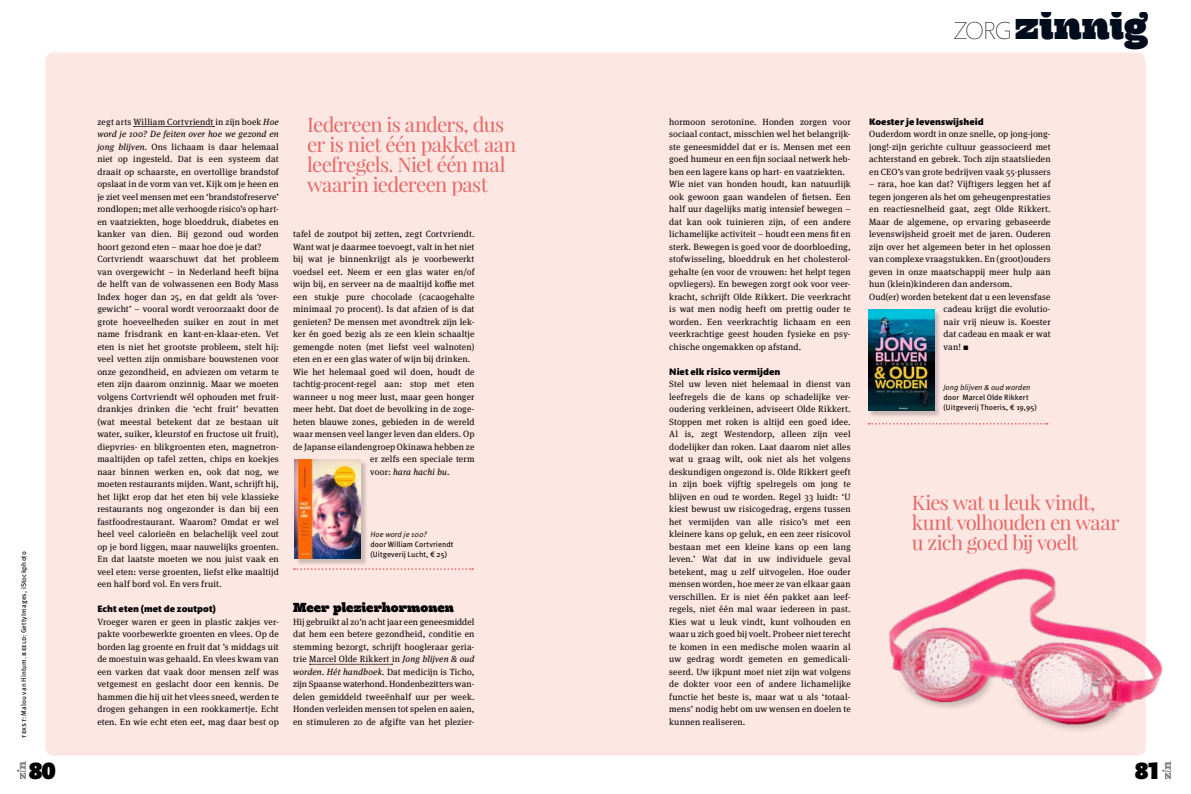
<style>
.page{position:relative;width:1191px;height:794px;background:#fff}
.page>*{position:absolute;margin:0;border:0;box-sizing:border-box;transform-origin:0 0}
.t1{font:700 40px "Hernandez";color:#000b1b}
.t2{font:900 24px "Mundo Sans Std";color:#000}
.t3{font:20px/20px "Playfair Display";letter-spacing:-.035em;color:#e46866}
.t4{font:700 13px "Hernandez";color:#000}
.t5{font:900 9.5px "Mundo Sans Std";letter-spacing:.01em;color:#000}
.t6{font:9px/12.5px "Meta Serif OT";letter-spacing:.015em;color:#000;text-align:justify}
.t7{font:italic 9px "Meta Serif OT";letter-spacing:.015em;color:#000}
.t8{font:7.8px/10px "Meta OT";letter-spacing:.005em;color:#000}
.t9{font:italic 7.8px "Meta OT";color:#000}
.t10{font:7px "Meta OT";letter-spacing:.015em;color:#000}
.s1{font-style:italic}
.s2{font-style:normal}
.s3{font-family:"Mundo Sans Std";font-weight:200;font-size:25px;color:#000}
</style>
<div class="page">
<div style="left:45px;top:52px;width:1100px;height:703px;background:#fde7e3;border-radius:9px"></div>
<svg style="left:17px;top:761px;width:9px;height:18px"></svg>
<img style="left:872px;top:532px;width:300px;height:246px">
<svg style="left:294px;top:568px;width:179px;height:2px"></svg>
<svg style="left:868px;top:423px;width:179px;height:1px"></svg>
<svg style="left:134px;top:126px;width:80px;height:1px"></svg>
<svg style="left:309px;top:664px;width:84px;height:1px"></svg>
<div style="left:296px;top:460px;width:72px;height:106px;background:#000;opacity:.2"></div>
<img style="left:294px;top:459px;width:66px;height:99px">
<div style="left:868px;top:310px;width:73px;height:108px;background:#000;opacity:.2"></div>
<img style="left:868px;top:309px;width:67px;height:101px">
<p class="t10" style="left:19px;top:737px;width:188px;rotate:-90deg">tekst: Malou van Hintum. beeld: GettyImages, iStockphoto</p>
<p class="t6" style="left:97px;top:115px;width:183px;text-align:left">zegt arts William Cortvriendt in zijn boek <span class="s1">Hoe word je 100? De feiten over hoe we gezond en jong blijven.</span> Ons lichaam is daar helemaal niet op ingesteld. Dat is een systeem dat draait op schaarste, en overtollige brandstof opslaat in de vorm van vet. Kijk om je heen en je ziet veel mensen met een ‘brandstofreserve’ rondlopen; met alle verhoogde risico’s op hart&shy;en vaatziekten, hoge bloeddruk, diabetes en kanker van dien. Bij gezond oud worden hoort gezond eten – maar hoe doe je dat?<br>Cortvriendt waarschuwt dat het probleem van overgewicht – in Nederland heeft bijna de helft van de volwassenen een Body Mass Index hoger dan 25, en dat geldt als ‘over&shy;gewicht’ – vooral wordt veroorzaakt door de grote hoeveelheden suiker en zout in met name frisdrank en kant-en-klaar-eten. Vet eten is niet het grootste probleem, stelt hij: veel vetten zijn onmisbare bouwstenen voor onze gezondheid, en adviezen om vetarm te eten zijn daarom onzinnig. Maar we moeten volgens Cortvriendt wél ophouden met fruit&shy;drankjes drinken die ‘echt fruit’ bevatten (wat meestal betekent dat ze bestaan uit water, suiker, kleurstof en fructose uit fruit), diepvries- en blikgroenten eten, magnetron&shy;maaltijden op tafel zetten, chips en koekjes naar binnen werken en, ook dat nog, we moeten restaurants mijden. Want, schrijft hij, het lijkt erop dat het eten bij vele klassieke restaurants nog ongezonder is dan bij een fastfoodrestaurant. Waarom? Omdat er wel heel veel calorieën en belachelijk veel zout op je bord liggen, maar nauwelijks groenten.<br>En dat laatste moeten we nou juist vaak en veel eten: verse groenten, liefst elke maaltijd een half bord vol. En vers fruit.</p>
<p class="t5" style="left:97px;top:604px;width:120px">Echt eten (met de zoutpot)</p>
<p class="t6" style="left:97px;top:615px;width:183px">Vroeger waren er geen in plastic zakjes ver&shy;pakte voorbewerkte groenten en vlees. Op de borden lag groente en fruit dat ’s middags uit de moestuin was gehaald. En vlees kwam van een varken dat vaak door mensen zelf was vetgemest en geslacht door een kennis. De hammen die hij uit het vlees sneed, werden te drogen gehangen in een rookkamertje. Echt eten. En wie echt eten eet, mag daar best op</p>
<h3 class="t3" style="left:307px;top:115px;width:211px">Iedereen is anders, dus er is niet één pakket aan leefregels. Niet één mal waarin iedereen past</h3>
<p class="t6" style="left:293px;top:228px;width:183px">tafel de zoutpot bij zetten, zegt Cortvriendt.</p>
<p class="t6" style="left:293px;top:240px;width:183px">Want wat je daarmee toevoegt, valt in het niet</p>
<p class="t6" style="left:293px;top:253px;width:183px">bij wat je binnenkrijgt als je voorbewerkt</p>
<p class="t6" style="left:293px;top:265px;width:183px">voedsel eet. Neem er een glas water en/of</p>
<p class="t6" style="left:293px;top:278px;width:183px">wijn bij, en serveer na de maaltijd koffie met</p>
<p class="t6" style="left:293px;top:290px;width:183px">een stukje pure chocolade (cacaogehalte</p>
<p class="t6" style="left:293px;top:303px;width:183px">minimaal 70 procent). Is dat afzien of is dat</p>
<p class="t6" style="left:293px;top:315px;width:183px">genieten? De mensen met avondtrek zijn lek-</p>
<p class="t6" style="left:293px;top:328px;width:183px">ker én goed bezig als ze een klein schaaltje</p>
<p class="t6" style="left:293px;top:340px;width:183px">gemengde noten (met liefst veel walnoten)</p>
<p class="t6" style="left:293px;top:353px;width:179px">eten en er een glas water of wijn bij drinken.</p>
<p class="t6" style="left:293px;top:365px;width:183px">Wie het helemaal goed wil doen, houdt de</p>
<p class="t6" style="left:293px;top:378px;width:183px">tachtig-procent-regel aan: stop met eten</p>
<p class="t6" style="left:293px;top:390px;width:183px">wanneer u nog meer lust, maar geen honger</p>
<p class="t6" style="left:293px;top:403px;width:183px">meer hebt. Dat doet de bevolking in de zoge-</p>
<p class="t6" style="left:293px;top:415px;width:183px">heten blauwe zones, gebieden in de wereld</p>
<p class="t6" style="left:293px;top:428px;width:183px">waar mensen veel langer leven dan elders. Op</p>
<p class="t6" style="left:293px;top:440px;width:183px">de Japanse eilandengroep Okinawa hebben ze</p>
<p class="t6" style="left:370px;top:453px;width:106px">er zelfs een speciale term</p>
<p class="t7" style="left:370px;top:466px;width:81px"><span class="s2">voor:</span> hara hachi bu<span class="s2">.</span></p>
<p class="t9" style="left:370px;top:529px;width:58px">Hoe word je 100?</p>
<p class="t8" style="left:370px;top:539px;width:84px">door William Cortvriendt (Uitgeverij Lucht, € 25)</p>
<h3 class="t4" style="left:293px;top:599px;width:162px">Meer plezierhormonen</h3>
<p class="t6" style="left:293px;top:615px;width:183px">Hij gebruikt al zo’n acht jaar een geneesmiddel dat hem een betere gezondheid, conditie en stemming bezorgt, schrijft hoogleraar geria&shy;trie Marcel Olde Rikkert in <span class="s1">Jong blijven &amp; oud worden. Hét handboek.</span> Dat medicijn is Ticho, zijn Spaanse waterhond. Hondenbezitters wan&shy;delen gemiddeld tweeënhalf uur per week.<br>Honden verleiden mensen tot spelen en aaien, en stimuleren zo de afgifte van het plezier-</p>
<h1 class="t1" style="left:953px;top:0;width:196px"><span class="s3">ZORG</span>zinnig</h1>
<p class="t6" style="left:669px;top:115px;width:183px;text-align:left">hormoon serotonine. Honden zorgen voor sociaal contact, misschien wel het belangrijk&shy;ste geneesmiddel dat er is. Mensen met een goed humeur en een fijn sociaal netwerk heb&shy;ben een lagere kans op hart- en vaatziekten.<br>Wie niet van honden houdt, kan natuurlijk ook gewoon gaan wandelen of fietsen. Een half uur dagelijks matig intensief bewegen – dat kan ook tuinieren zijn, of een andere lichamelijke activiteit – houdt een mens fit en sterk. Bewegen is goed voor de doorbloeding, stofwisseling, bloeddruk en het cholesterol&shy;gehalte (en voor de vrouwen: het helpt tegen opvliegers). En bewegen zorgt ook voor veer&shy;kracht, schrijft Olde Rikkert. Die veerkracht is wat men nodig heeft om prettig ouder te worden. Een veerkrachtig lichaam en een veerkrachtige geest houden fysieke en psy&shy;chische ongemakken op afstand.</p>
<p class="t5" style="left:669px;top:366px;width:113px">Niet elk risico vermijden</p>
<p class="t6" style="left:669px;top:378px;width:183px">Stel uw leven niet helemaal in dienst van leefregels die de kans op schadelijke ver&shy;oudering verkleinen, adviseert Olde Rikkert.<br>Stoppen met roken is altijd een goed idee.<br>Al is, zegt Westendorp, alleen zijn veel dodelijker dan roken. Laat daarom niet alles wat u graag wilt, ook niet als het volgens deskundigen ongezond is. Olde Rikkert geeft in zijn boek vijftig spelregels om jong te blijven en oud te worden. Regel 33 luidt: ‘U kiest bewust uw risicogedrag, ergens tussen het vermijden van alle risico’s met een kleinere kans op geluk, en een zeer risicovol bestaan met een kleine kans op een lang leven.’ Wat dat in uw individuele geval betekent, mag u zelf uitvogelen. Hoe ouder mensen worden, hoe meer ze van elkaar gaan verschillen. Er is niet één pakket aan leef&shy;regels, niet één mal waar iedereen in past.<br>Kies wat u leuk vindt, kunt volhouden en waar u zich goed bij voelt. Probeer niet terecht te komen in een medische molen waarin al uw gedrag wordt gemeten en gemedicali&shy;seerd. Uw ijkpunt moet niet zijn wat volgens de dokter voor een of andere lichamelijke functie het beste is, maar wat u als ‘totaal&shy;mens’ nodig hebt om uw wensen en doelen te kunnen realiseren.</p>
<p class="t5" style="left:869px;top:116px;width:116px">Koester je levenswijsheid</p>
<p class="t6" style="left:869px;top:128px;width:183px">Ouderdom wordt in onze snelle, op jong-jong&shy;jong!-zijn gerichte cultuur geassocieerd met achterstand en gebrek. Toch zijn staatslieden en CEO’s van grote bedrijven vaak 55-plussers</p>
<p class="t6" style="left:869px;top:178px;width:183px">– rara, hoe kan dat? Vijftigers leggen het af</p>
<p class="t6" style="left:869px;top:190px;width:183px">tegen jongeren als het om geheugenprestaties</p>
<p class="t6" style="left:869px;top:203px;width:183px">en reactiesnelheid gaat, zegt Olde Rikkert.</p>
<p class="t6" style="left:869px;top:215px;width:183px">Maar de algemene, op ervaring gebaseerde</p>
<p class="t6" style="left:869px;top:228px;width:183px">levenswijsheid groeit met de jaren. Ouderen</p>
<p class="t6" style="left:869px;top:240px;width:183px">zijn over het algemeen beter in het oplossen</p>
<p class="t6" style="left:869px;top:253px;width:183px">van complexe vraagstukken. En (groot)ouders</p>
<p class="t6" style="left:869px;top:265px;width:183px">geven in onze maatschappij meer hulp aan</p>
<p class="t6" style="left:869px;top:278px;width:145px">hun (klein)kinderen dan andersom.</p>
<p class="t6" style="left:869px;top:290px;width:183px">Oud(er) worden betekent dat u een levensfase</p>
<p class="t6" style="left:943px;top:303px;width:109px">cadeau krijgt die evolutio-</p>
<p class="t6" style="left:943px;top:315px;width:109px">nair vrij nieuw is. Koester</p>
<p class="t6" style="left:943px;top:328px;width:109px">dat cadeau en maak er wat</p>
<p class="t6" style="left:943px;top:340px;width:26px">van! ■</p>
<p class="t9" style="left:943px;top:382px;width:89px">Jong blijven &amp; oud worden</p>
<p class="t8" style="left:943px;top:392px;width:95px">door Marcel Olde Rikkert (Uitgeverij Thoeris, € 19,95)</p>
<h3 class="t3" style="left:912px;top:492px;width:209px">Kies wat u leuk vindt, kunt volhouden en waar u zich goed bij voelt</h3>
<h2 class="t2" style="left:28px;top:757px;width:29px">80</h2>
<h2 class="t2" style="left:1134px;top:757px;width:28px">81</h2>
</div>
